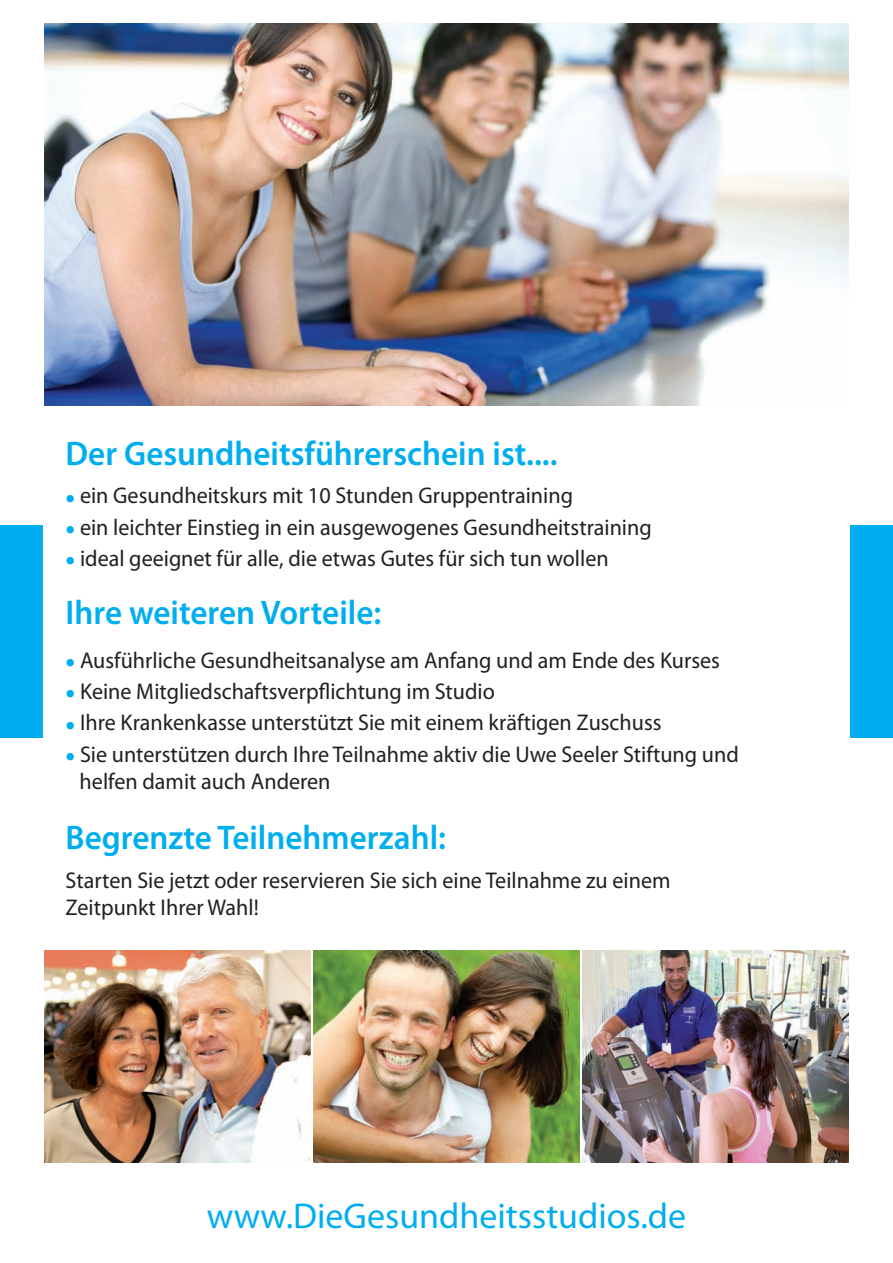
<style>
.page{position:relative;width:893px;height:1263px;background:#fff}
.page>*{position:absolute;margin:0;border:0;box-sizing:border-box;transform-origin:0 0}
.t1{font:36px "Myriad Pro";color:#00aeef}
.t2{font:600 34.2px "Myriad Pro";color:#00aeef}
.t3{font:22.8px/27.3px "Myriad Pro";color:#231f20}
.s1{font-size:35.7px;color:#00aeef}
</style>
<div class="page">
<div style="left:0;top:525px;width:43px;height:213px;background:#00aeef"></div>
<img style="left:44px;top:950px;width:267px;height:213px">
<img style="left:582px;top:950px;width:267px;height:213px">
<div style="left:850px;top:525px;width:43px;height:213px;background:#00aeef"></div>
<img style="left:313px;top:950px;width:267px;height:213px">
<img style="left:44px;top:24px;width:805px;height:381px">
<h2 class="t2" style="left:66px;top:431px;width:494px">Der Gesundheitsführerschein ist....</h2>
<p class="t3" style="left:66px;top:482px;width:509px"><span class="s1">•</span> ein Gesundheitskurs mit 10 Stunden Gruppentraining</p>
<p class="t3" style="left:66px;top:513px;width:588px"><span class="s1">•</span> ein leichter Einstieg in ein ausgewogenes Gesundheitstraining</p>
<p class="t3" style="left:66px;top:544px;width:545px"><span class="s1">•</span> ideal geeignet für alle, die etwas Gutes für sich tun wollen</p>
<h2 class="t2" style="left:66px;top:591px;width:317px">Ihre weiteren Vorteile:</h2>
<p class="t3" style="left:66px;top:646px;width:656px"><span class="s1">•</span> Ausführliche Gesundheitsanalyse am Anfang und am Ende des Kurses</p>
<p class="t3" style="left:66px;top:677px;width:431px"><span class="s1">•</span> Keine Mitgliedschaftsverpflichtung im Studio</p>
<p class="t3" style="left:66px;top:709px;width:597px"><span class="s1">•</span> Ihre Krankenkasse unterstützt Sie mit einem kräftigen Zuschuss</p>
<p class="t3" style="left:80px;top:740px;width:661px;text-indent:-14px"><span class="s1">•</span> Sie unterstützen durch Ihre Teilnahme aktiv die Uwe Seeler Stiftung und helfen damit auch Anderen</p>
<h2 class="t2" style="left:66px;top:816px;width:382px">Begrenzte Teilnehmerzahl:</h2>
<p class="t3" style="left:66px;top:866px;width:606px">Starten Sie jetzt oder reservieren Sie sich eine Teilnahme zu einem<br>Zeitpunkt Ihrer Wahl!</p>
<h1 class="t1" style="left:207px;top:1194px;width:481px">www.DieGesundheitsstudios.de</h1>
</div>
